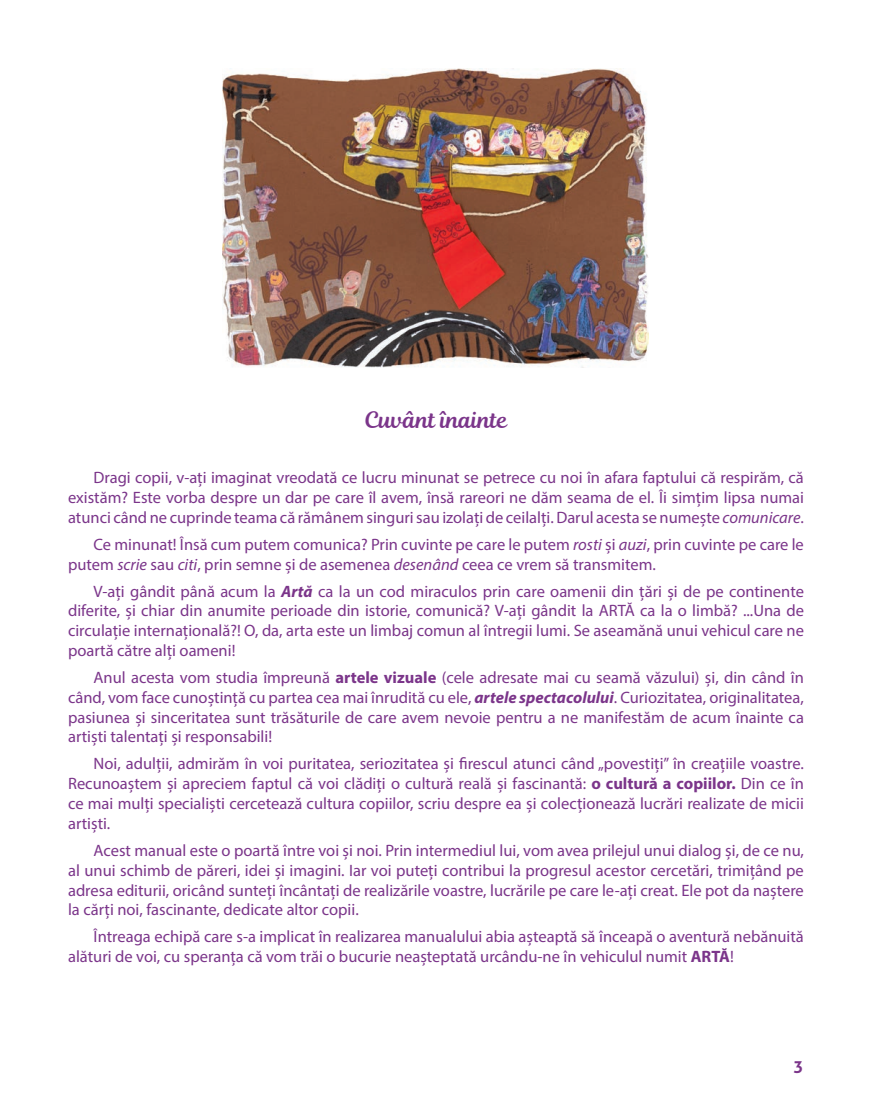
<style>
.page{position:relative;width:872px;height:1106px;background:#fff}
.page>*{position:absolute;margin:0;border:0;box-sizing:border-box;transform-origin:0 0}
.t1{font:22.5px "Magnolia Script";color:#7b358a}
.t2{font:16.5px/19.8px "Myriad Pro";color:#7b358a;text-align:justify}
.t3{font:700 16.5px "Aller";color:#7b358a}
.s1{font-style:italic}
.s2{font-weight:700;font-style:italic}
.s3{font-weight:700}
</style>
<div class="page">
<img style="left:223px;top:68px;width:426px;height:300px">
<p class="t1" style="left:364px;top:404px;width:144px">Cuvânt înainte</p>
<p class="t2" style="left:68px;top:467px;width:737px;text-indent:26px">Dragi copii, v-ați imaginat vreodată ce lucru minunat se petrece cu noi în afara faptului că respirăm, că existăm? Este vorba despre un dar pe care îl avem, însă rareori ne dăm seama de el. Îi simțim lipsa numai atunci când ne cuprinde teama că rămânem singuri sau izolați de ceilalți. Darul acesta se numește <span class="s1">comunicare</span>.</p>
<p class="t2" style="left:68px;top:534px;width:737px;text-indent:26px">Ce minunat! Însă cum putem comunica? Prin cuvinte pe care le putem <span class="s1">rosti</span> și <span class="s1">auzi</span>, prin cuvinte pe care le putem <span class="s1">scrie</span> sau <span class="s1">citi</span>, prin semne și de asemenea <span class="s1">desenând</span> ceea ce vrem să transmitem.</p>
<p class="t2" style="left:68px;top:581px;width:737px;text-indent:26px">V-ați gândit până acum la <span class="s2">Artă</span> ca la un cod miraculos prin care oamenii din țări și de pe continente diferite, și chiar din anumite perioade din istorie, comunică? V-ați gândit la ARTĂ ca la o limbă? ...Una de circulație internațională?! O, da, arta este un limbaj comun al întregii lumi. Se aseamănă unui vehicul care ne poartă către alți oameni!</p>
<p class="t2" style="left:68px;top:667px;width:737px;text-indent:26px">Anul acesta vom studia împreună <span class="s3">artele vizuale</span> (cele adresate mai cu seamă văzului) și, din când în când, vom face cunoștință cu partea cea mai înrudită cu ele, <span class="s2">artele spectacolului</span>. Curiozitatea, originalitatea, pasiunea și sinceritatea sunt trăsăturile de care avem nevoie pentru a ne manifestăm de acum înainte ca artiști talentați și responsabili!</p>
<p class="t2" style="left:68px;top:753px;width:737px;text-indent:26px">Noi, adulții, admirăm în voi puritatea, seriozitatea și firescul atunci când „povestiți” în creațiile voastre.<br>Recunoaștem și apreciem faptul că voi clădiți o cultură reală și fascinantă: <span class="s3">o cultură a copiilor.</span> Din ce în ce mai mulți specialiști cercetează cultura copiilor, scriu despre ea și colecționează lucrări realizate de micii artiști.</p>
<p class="t2" style="left:68px;top:840px;width:737px;text-indent:26px">Acest manual este o poartă între voi și noi. Prin intermediul lui, vom avea prilejul unui dialog și, de ce nu, al unui schimb de păreri, idei și imagini. Iar voi puteți contribui la progresul acestor cercetări, trimițând pe adresa editurii, oricând sunteți încântați de realizările voastre, lucrările pe care le-ați creat. Ele pot da naștere la cărți noi, fascinante, dedicate altor copii.</p>
<p class="t2" style="left:68px;top:926px;width:737px;text-indent:26px">Întreaga echipă care s-a implicat în realizarea manualului abia așteaptă să înceapă o aventură nebănuită alături de voi, cu speranța că vom trăi o bucurie neașteptată urcându-ne în vehiculul numit <span class="s3">ARTĂ</span>!</p>
<p class="t3" style="left:793px;top:1056px;width:11px">3</p>
</div>
